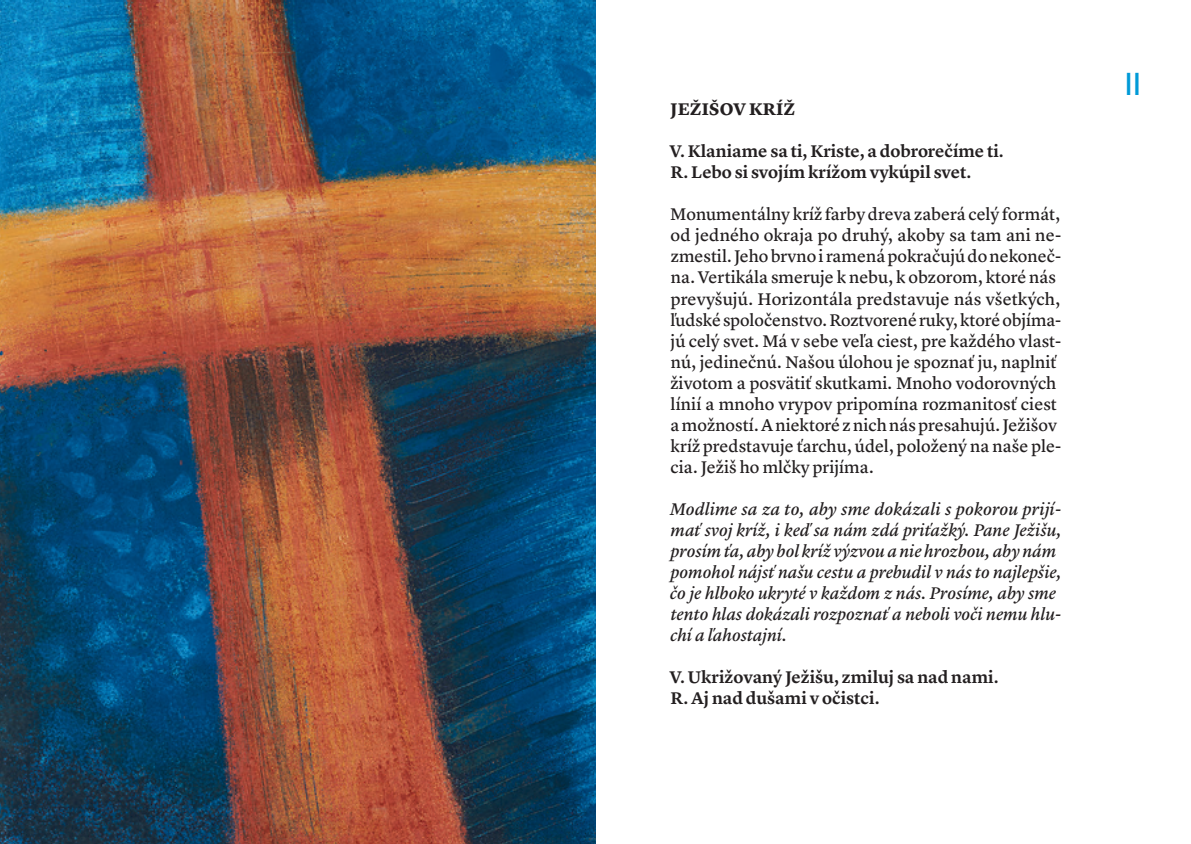
<style>
.page{position:relative;width:1191px;height:844px;background:#fff}
.page>*{position:absolute;margin:0;border:0;box-sizing:border-box;transform-origin:0 0}
.t1{font:500 33.25px "Ringside Condensed";color:#009ad7}
.t2{font:17.5px/21px "Lyon Text Regular No.2";color:#231f20}
.t3{font:italic 17.5px/21px "Lyon Text Regular No.2";color:#231f20}
.t4{font:600 17.5px/21px "Lyon Text";color:#231f20}
.t5{font:700 17.5px "Lyon Text";letter-spacing:.015em;color:#231f20}
</style>
<div class="page">
<img style="left:0;top:0;width:595px;height:843px">
<p class="t5" style="left:670px;top:96px;width:126px">JEŽIŠOV KRÍŽ</p>
<p class="t4" style="left:669px;top:139px;width:336px">V. Klaniame sa ti, Kriste, a dobrorečíme ti.<br>R. Lebo si svojím krížom vykúpil svet.</p>
<p class="t2" style="left:670px;top:202px;width:392px">Monumentálny kríž farby dreva zaberá celý formát, od jedného okraja po druhý, akoby sa tam ani ne&shy;zmestil. Jeho brvno i ramená pokračujú do nekoneč&shy;na. Vertikála smeruje k nebu, k obzorom, ktoré nás prevyšujú. Horizontála predstavuje nás všetkých, ľudské spoločenstvo. Roztvorené ruky, ktoré objíma&shy;jú celý svet. Má v sebe veľa ciest, pre každého vlast&shy;nú, jedinečnú. Našou úlohou je spoznať ju, naplniť životom a posvätiť skutkami. Mnoho vodorovných línií a mnoho vrypov pripomína rozmanitosť ciest a možností. A niektoré z nich nás presahujú. Ježišov kríž predstavuje ťarchu, údel, položený na naše ple&shy;cia. Ježiš ho mlčky prijíma.</p>
<p class="t3" style="left:670px;top:497px;width:393px">Modlime sa za to, aby sme dokázali s pokorou prijí&shy;mať svoj kríž, i keď sa nám zdá priťažký. Pane Ježišu, prosím ťa, aby bol kríž výzvou a nie hrozbou, aby nám pomohol nájsť našu cestu a prebudil v nás to najlepšie, čo je hlboko ukryté v každom z nás. Prosíme, aby sme tento hlas dokázali rozpoznať a neboli voči nemu hlu&shy;chí a ľahostajní.</p>
<p class="t4" style="left:669px;top:664px;width:331px">V. Ukrižovaný Ježišu, zmiluj sa nad nami.<br>R. Aj nad dušami v očistci.</p>
<h1 class="t1" style="left:1124px;top:61px;width:18px">II</h1>
</div>
